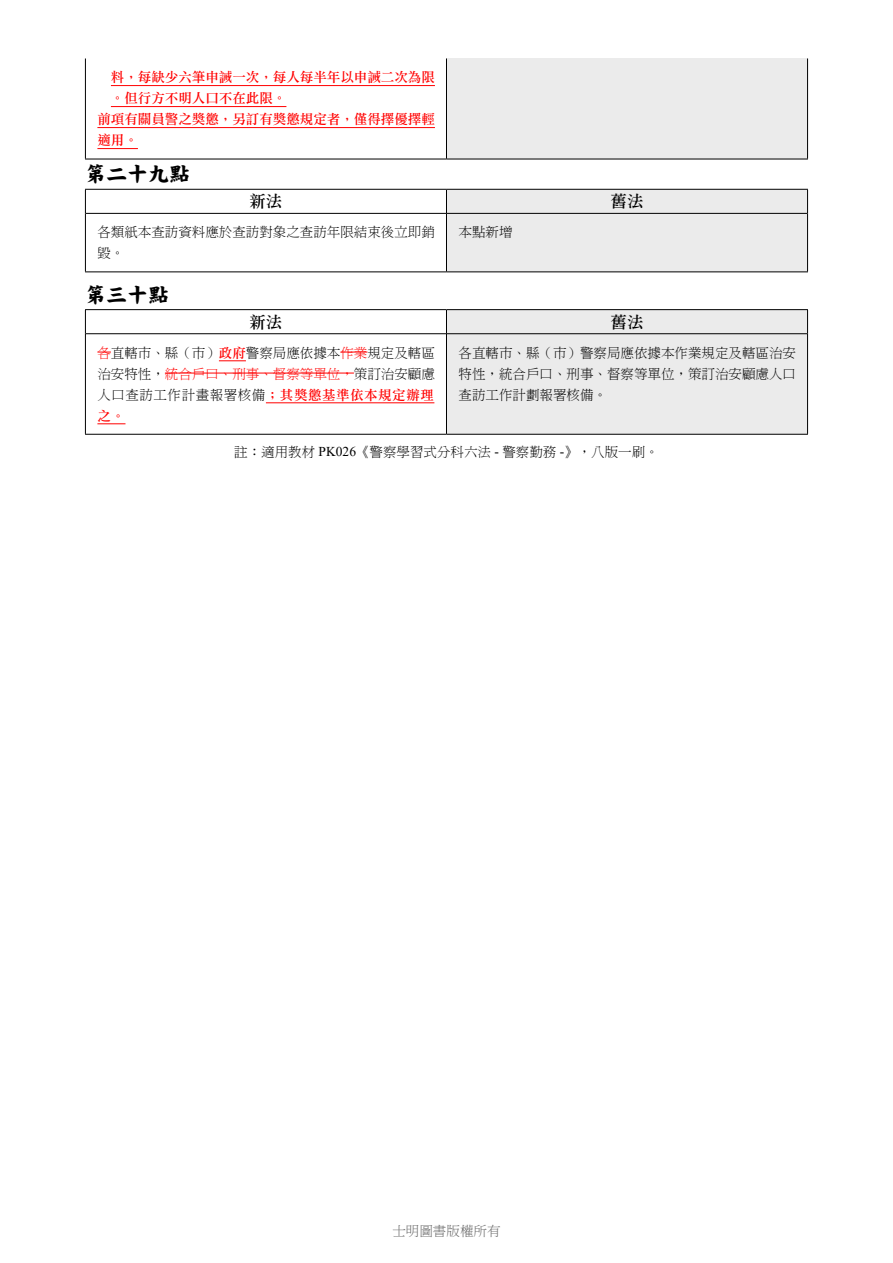
<style>
.page{position:relative;width:893px;height:1263px;background:#fff}
.page>*{position:absolute;margin:0;border:0;box-sizing:border-box;transform-origin:0 0}
.t1{font:21px "DF Kai W14 WIN BF";color:#000}
.t2{font:16.5px "DF Li Song W5 WIN BF";color:#000}
.t3{font:13.5px/21px "DF Ming W3 WIN BF";color:#000;text-align:justify}
.t4{font:13.5px "DF Li Song W5 WIN BF";color:#f00}
.t5{font:13.5px "DF Ming W3 WIN BF";color:#646464}
.s1{color:#f00}
.s2{font-family:"DF Li Song W5 WIN BF";color:#f00}
.s3{font-family:"Times New Roman"}
</style>
<div class="page">
<div style="left:446px;top:58px;width:361px;height:101px;background:#ebebeb"></div>
<hr style="left:85px;top:59px;width:1px;height:100px;background:#000">
<hr style="left:807px;top:59px;width:1px;height:100px;background:#000">
<hr style="left:85px;top:159px;width:361px;height:1px;background:#000">
<hr style="left:446px;top:159px;width:362px;height:1px;background:#000">
<hr style="left:446px;top:59px;width:1px;height:100px;background:#000">
<hr style="left:111px;top:85px;width:324px;height:1px;background:#f00">
<hr style="left:111px;top:106px;width:175px;height:1px;background:#f00">
<hr style="left:97px;top:127px;width:338px;height:1px;background:#f00">
<hr style="left:97px;top:148px;width:41px;height:1px;background:#f00">
<hr style="left:85px;top:189px;width:361px;height:1px;background:#000">
<svg style="left:85px;top:190px;width:1px;height:23px"></svg>
<hr style="left:85px;top:213px;width:1px;height:58px;background:#000">
<hr style="left:85px;top:271px;width:361px;height:1px;background:#000">
<div style="left:446px;top:189px;width:362px;height:83px;background:#ebebeb"></div>
<hr style="left:86px;top:213px;width:360px;height:1px;background:#000">
<hr style="left:446px;top:213px;width:361px;height:1px;background:#000">
<hr style="left:446px;top:214px;width:1px;height:57px;background:#000">
<hr style="left:85px;top:309px;width:361px;height:1px;background:#000">
<svg style="left:85px;top:310px;width:1px;height:24px"></svg>
<hr style="left:446px;top:309px;width:362px;height:1px;background:#000">
<hr style="left:85px;top:334px;width:1px;height:100px;background:#000">
<hr style="left:85px;top:434px;width:361px;height:1px;background:#000">
<hr style="left:446px;top:434px;width:362px;height:1px;background:#000">
<div style="left:446px;top:310px;width:362px;height:124px;background:#ebebeb"></div>
<hr style="left:86px;top:333px;width:360px;height:1px;background:#000">
<hr style="left:446px;top:333px;width:361px;height:1px;background:#000">
<hr style="left:446px;top:334px;width:1px;height:100px;background:#000">
<svg style="left:219px;top:360px;width:27px;height:1px"></svg>
<hr style="left:266px;top:402px;width:168px;height:1px;background:#f00">
<svg style="left:97px;top:423px;width:28px;height:1px"></svg>
<svg style="left:97px;top:352px;width:14px;height:1px"></svg>
<svg style="left:340px;top:352px;width:27px;height:1px"></svg>
<hr style="left:165px;top:373px;width:189px;height:1px;background:#f00">
<p class="t4" style="left:111px;top:70px;width:325px">料，每缺少六筆申誡一次，每人每半年以申誡二次為限</p>
<p class="t4" style="left:111px;top:92px;width:177px">。但行方不明人口不在此限。</p>
<p class="t4" style="left:97px;top:113px;width:339px">前項有關員警之獎懲，另訂有獎懲規定者，僅得擇優擇輕</p>
<p class="t4" style="left:97px;top:134px;width:42px">適用。</p>
<h1 class="t1" style="left:85px;top:164px;width:106px">第二十九點</h1>
<p class="t2" style="left:249px;top:193px;width:34px">新法</p>
<p class="t2" style="left:610px;top:193px;width:34px">舊法</p>
<p class="t3" style="left:97px;top:222px;width:339px">各類紙本查訪資料應於查訪對象之查訪年限結束後立即銷毀。</p>
<p class="t3" style="left:458px;top:222px;width:55px">本點新增</p>
<h1 class="t1" style="left:85px;top:284px;width:85px">第三十點</h1>
<p class="t2" style="left:249px;top:313px;width:34px">新法</p>
<p class="t2" style="left:610px;top:313px;width:34px">舊法</p>
<p class="t3" style="left:97px;top:342px;width:339px"><span class="s1">各</span>直轄市、縣（市）<span class="s2">政府</span>警察局應依據本<span class="s1">作業</span>規定及轄區治安特性，<span class="s1">統合戶口、刑事、督察等單位，</span>策訂治安顧慮人口查訪工作計畫報署核備<span class="s2">；其獎懲基準依本規定辦理</span></p>
<p class="t4" style="left:97px;top:409px;width:29px">之。</p>
<p class="t3" style="left:458px;top:342px;width:339px">各直轄市、縣（市）警察局應依據本作業規定及轄區治安特性，統合戶口、刑事、督察等單位，策訂治安顧慮人口查訪工作計劃報署核備。</p>
<p class="t3" style="left:234px;top:441px;width:426px">註：適用教材 <span class="s3">PK026</span>《警察學習式分科六法 <span class="s3">-</span> 警察勤務 <span class="s3">-</span>》，八版一刷。</p>
<p class="t5" style="left:392px;top:1224px;width:109px">士明圖書版權所有</p>
</div>
